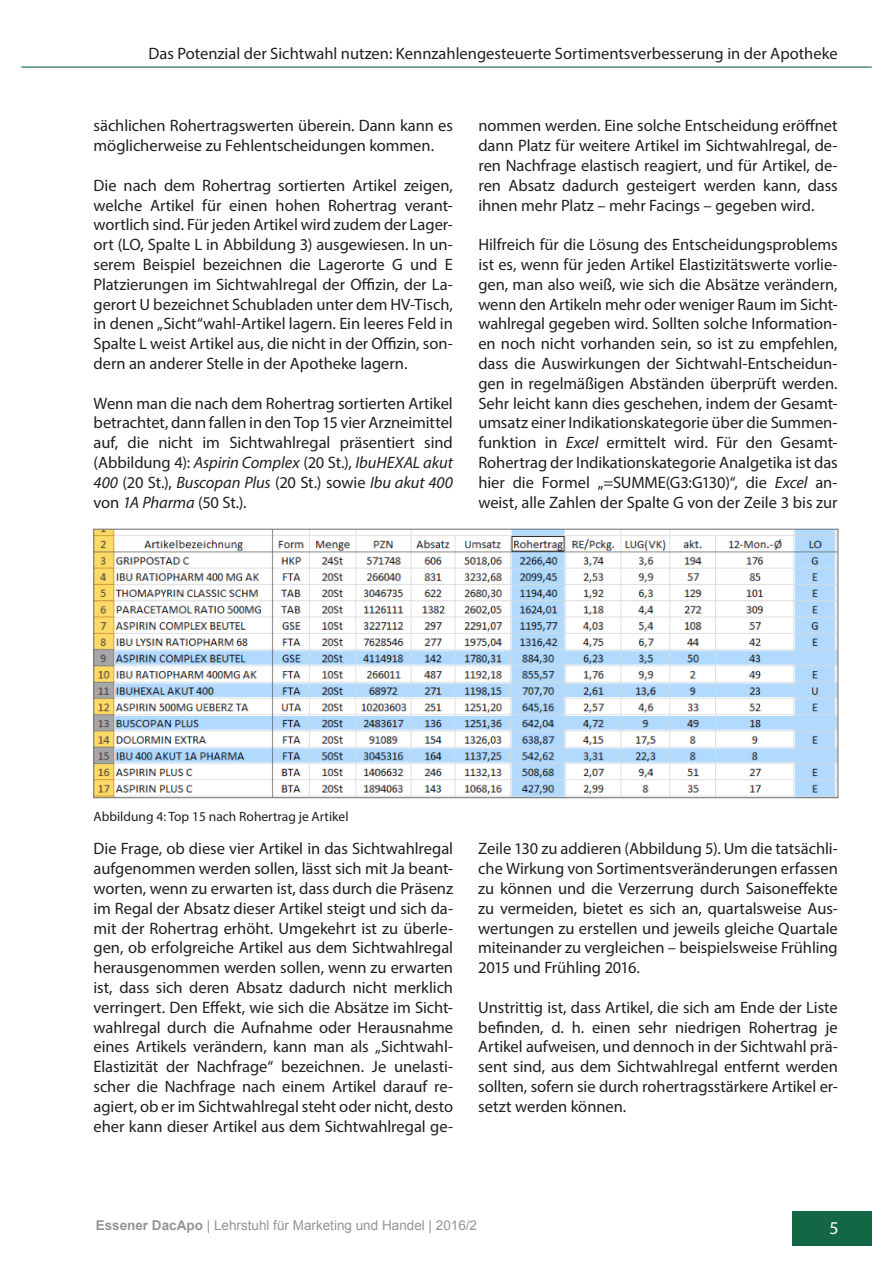
<style>
.page{position:relative;width:893px;height:1263px;background:#fff}
.page>*{position:absolute;margin:0;border:0;box-sizing:border-box;transform-origin:0 0}
.t1{font:18px "Myriad Pro";color:#fff}
.t2{font:16.5px/19.8px "Myriad Pro";color:#231f20;text-align:justify}
.t3{font:13.5px "Arial";color:#939598}
.t4{font:13.5px "Myriad Pro";color:#231f20}
.s1{font-style:italic}
.s2{font-weight:700}
</style>
<div class="page">
<div style="left:792px;top:1212px;width:80px;height:34px;background:#146744"></div>
<hr style="left:21px;top:67px;width:851px;height:1px;background:#146744">
<img style="left:96px;top:531px;width:740px;height:265px">
<div style="left:94px;top:529px;width:744px;height:269px;border:1px solid #6c6d70"></div>
<p class="t2" style="left:148px;top:43px;width:691px">Das Potenzial der Sichtwahl nutzen: Kennzahlengesteuerte Sortimentsverbesserung in der Apotheke</p>
<p class="t2" style="left:94px;top:116px;width:361px">sächlichen Rohertragswerten überein. Dann kann es möglicherweise zu Fehlentscheidungen kommen.</p>
<p class="t2" style="left:94px;top:175px;width:361px">Die nach dem Rohertrag sortierten Artikel zeigen, welche Artikel für einen hohen Rohertrag verant&shy;wortlich sind. Für jeden Artikel wird zudem der Lager&shy;ort (LO, Spalte L in Abbildung 3) ausgewiesen. In un&shy;serem Beispiel bezeichnen die Lagerorte G und E Platzierungen im Sichtwahlregal der Offizin, der La&shy;gerort U bezeichnet Schubladen unter dem HV-Tisch, in denen „Sicht“wahl-Artikel lagern. Ein leeres Feld in Spalte L weist Artikel aus, die nicht in der Offizin, son&shy;dern an anderer Stelle in der Apotheke lagern.</p>
<p class="t2" style="left:94px;top:393px;width:361px">Wenn man die nach dem Rohertrag sortierten Artikel betrachtet, dann fallen in den Top 15 vier Arzneimittel auf, die nicht im Sichtwahlregal präsentiert sind (Abbildung 4): <span class="s1">Aspirin Complex</span> (20 St.), <span class="s1">IbuHEXAL akut 400</span> (20 St.), <span class="s1">Buscopan Plus</span> (20 St.) sowie <span class="s1">Ibu akut 400 </span>von <span class="s1">1A Pharma</span> (50 St.).</p>
<p class="t2" style="left:478px;top:116px;width:361px">nommen werden. Eine solche Entscheidung eröffnet dann Platz für weitere Artikel im Sichtwahlregal, de&shy;ren Nachfrage elastisch reagiert, und für Artikel, de&shy;ren Absatz dadurch gesteigert werden kann, dass ihnen mehr Platz – mehr Facings – gegeben wird.</p>
<p class="t2" style="left:478px;top:235px;width:361px">Hilfreich für die Lösung des Entscheidungsproblems ist es, wenn für jeden Artikel Elastizitätswerte vorlie&shy;gen, man also weiß, wie sich die Absätze verändern, wenn den Artikeln mehr oder weniger Raum im Sicht&shy;wahlregal gegeben wird. Sollten solche Information&shy;en noch nicht vorhanden sein, so ist zu empfehlen, dass die Auswirkungen der Sichtwahl-Entscheidun&shy;gen in regelmäßigen Abständen überprüft werden.<br>Sehr leicht kann dies geschehen, indem der Gesamt&shy;umsatz einer Indikationskategorie über die Summen&shy;funktion in <span class="s1">Excel</span> ermittelt wird. Für den Gesamt-Rohertrag der Indikationskategorie Analgetika ist das hier die Formel „=SUMME(G3:G130)“, die <span class="s1">Excel</span> an&shy;weist, alle Zahlen der Spalte G von der Zeile 3 bis zur</p>
<p class="t4" style="left:94px;top:808px;width:256px">Abbildung 4: Top 15 nach Rohertrag je Artikel</p>
<p class="t2" style="left:94px;top:839px;width:361px">Die Frage, ob diese vier Artikel in das Sichtwahlregal aufgenommen werden sollen, lässt sich mit Ja beant&shy;worten, wenn zu erwarten ist, dass durch die Präsenz im Regal der Absatz dieser Artikel steigt und sich da&shy;mit der Rohertrag erhöht. Umgekehrt ist zu überle&shy;gen, ob erfolgreiche Artikel aus dem Sichtwahlregal herausgenommen werden sollen, wenn zu erwarten ist, dass sich deren Absatz dadurch nicht merklich verringert. Den Effekt, wie sich die Absätze im Sicht&shy;wahlregal durch die Aufnahme oder Herausnahme eines Artikels verändern, kann man als „Sichtwahl-Elastizität der Nachfrage“ bezeichnen. Je unelasti&shy;scher die Nachfrage nach einem Artikel darauf re&shy;agiert, ob er im Sichtwahlregal steht oder nicht, desto eher kann dieser Artikel aus dem Sichtwahlregal ge-</p>
<p class="t2" style="left:478px;top:839px;width:361px">Zeile 130 zu addieren (Abbildung 5). Um die tatsächli&shy;che Wirkung von Sortimentsveränderungen erfassen zu können und die Verzerrung durch Saisoneffekte zu vermeiden, bietet es sich an, quartalsweise Aus&shy;wertungen zu erstellen und jeweils gleiche Quartale miteinander zu vergleichen – beispielsweise Frühling 2015 und Frühling 2016.</p>
<p class="t2" style="left:478px;top:997px;width:361px">Unstrittig ist, dass Artikel, die sich am Ende der Liste befinden, d. h. einen sehr niedrigen Rohertrag je Artikel aufweisen, und dennoch in der Sichtwahl prä&shy;sent sind, aus dem Sichtwahlregal entfernt werden sollten, sofern sie durch rohertragsstärkere Artikel er&shy;setzt werden können.</p>
<p class="t3" style="left:96px;top:1217px;width:383px"><span class="s2">Essener DacApo</span> | Lehrstuhl für Marketing und Handel | 2016/2</p>
<p class="t1" style="left:829px;top:1217px;width:11px">5</p>
</div>
